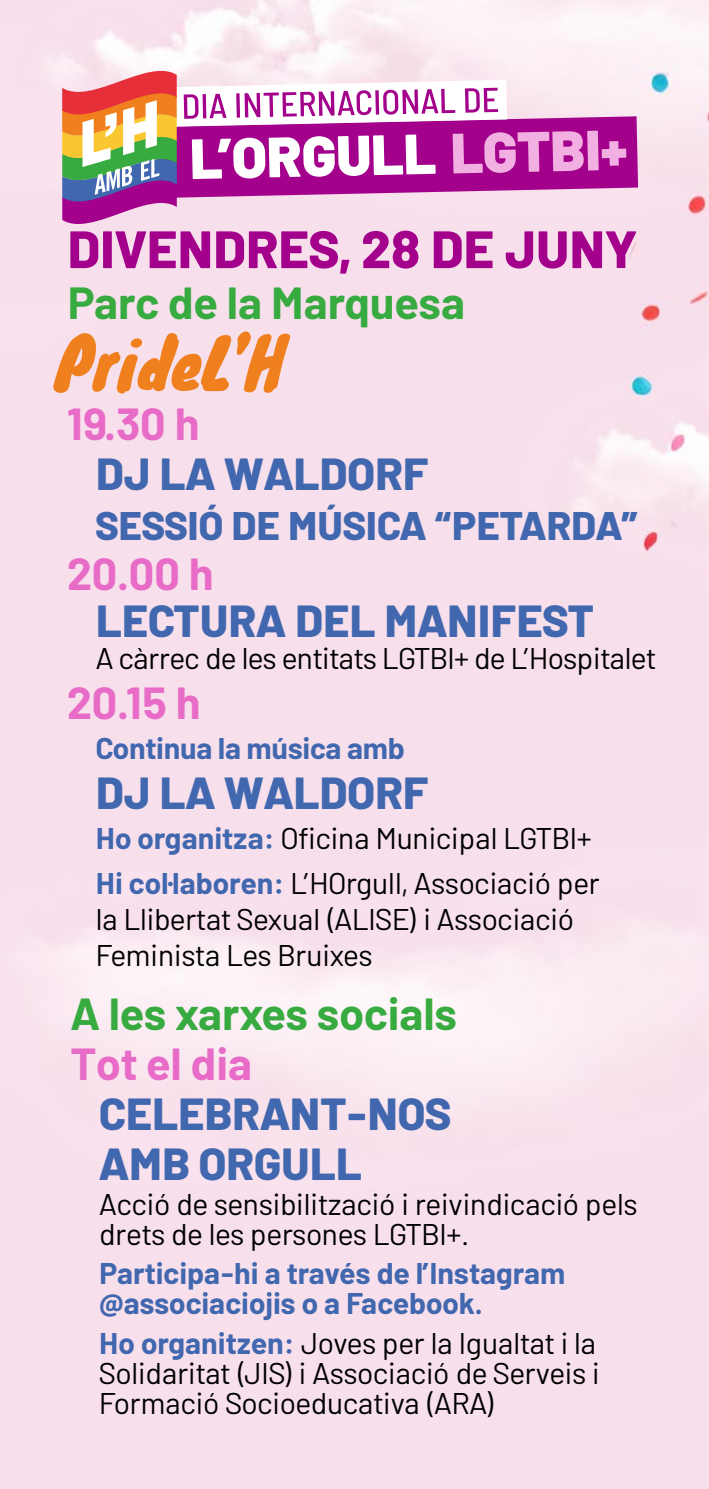
<style>
.page{position:relative;width:709px;height:1489px;background:#fff}
.page>*{position:absolute;margin:0;border:0;box-sizing:border-box;transform-origin:0 0}
.t1{font:800 52.5px "Barlow LH";color:#a3018b}
.t2{font:800 45px/50px "Barlow LH";color:#4167af}
.t3{font:700 45px "Barlow LH";color:#37aa40}
.t4{font:700 45px "Barlow LH";color:#e76bc7}
.t5{font:800 40px "Barlow LH";color:#4167af}
.t6{font:30px/30px "Barlow LH";color:#000}
.t7{font:700 30px/30px "Barlow LH";color:#4167af}
.s1{font-weight:700;color:#4167af}
</style>
<div class="page">
<img style="left:0;top:0;width:709px;height:1488px">
<svg style="left:53px;top:331px;width:237px;height:62px;background:#f3b088"></svg>
<svg style="left:62px;top:71px;width:576px;height:153px"></svg>
<h1 class="t1" style="left:67px;top:210px;width:571px">DIVENDRES, 28 DE JUNY</h1>
<h2 class="t3" style="left:67px;top:269px;width:399px">Parc de la Marquesa</h2>
<h2 class="t4" style="left:67px;top:390px;width:134px">19.30 h</h2>
<h2 class="t2" style="left:96px;top:445px;width:334px">DJ LA WALDORF</h2>
<h3 class="t5" style="left:96px;top:495px;width:544px">SESSIÓ DE MÚSICA “PETARDA”</h3>
<h2 class="t4" style="left:67px;top:540px;width:148px">20.00 h</h2>
<h2 class="t2" style="left:96px;top:592px;width:500px">LECTURA DEL MANIFEST</h2>
<p class="t6" style="left:96px;top:641px;width:561px">A càrrec de les entitats LGTBI+ de L’Hospitalet</p>
<h2 class="t4" style="left:67px;top:669px;width:135px">20.15 h</h2>
<p class="t7" style="left:96px;top:730px;width:310px">Continua la música amb</p>
<h2 class="t2" style="left:96px;top:764px;width:334px">DJ LA WALDORF</h2>
<p class="t6" style="left:96px;top:813px;width:505px;line-height:45px"><span class="s1">Ho organitza:</span> Oficina Municipal LGTBI+<br><span class="s1">Hi col·laboren:</span> L’HOrgull, Associació per</p>
<p class="t6" style="left:96px;top:898px;width:480px;line-height:35.8px">la Llibertat Sexual (ALISE) i Associació<br>Feminista Les Bruixes</p>
<h2 class="t3" style="left:71px;top:980px;width:388px">A les xarxes socials</h2>
<h2 class="t4" style="left:71px;top:1030px;width:183px">Tot el dia</h2>
<h2 class="t2" style="left:99px;top:1085px;width:353px">CELEBRANT-NOS<br>AMB ORGULL</h2>
<p class="t6" style="left:99px;top:1186px;width:539px">Acció de sensibilització i reivindicació pels drets de les persones LGTBI+.</p>
<p class="t7" style="left:99px;top:1255px;width:467px">Participa-hi a través de l’Instagram @associaciojis o a Facebook.</p>
<p class="t6" style="left:99px;top:1325px;width:502px;text-align:justify"><span class="s1">Ho organitzen:</span> Joves per la Igualtat i la Solidaritat (JIS) i Associació de Serveis i Formació Socioeducativa (ARA)</p>
</div>
